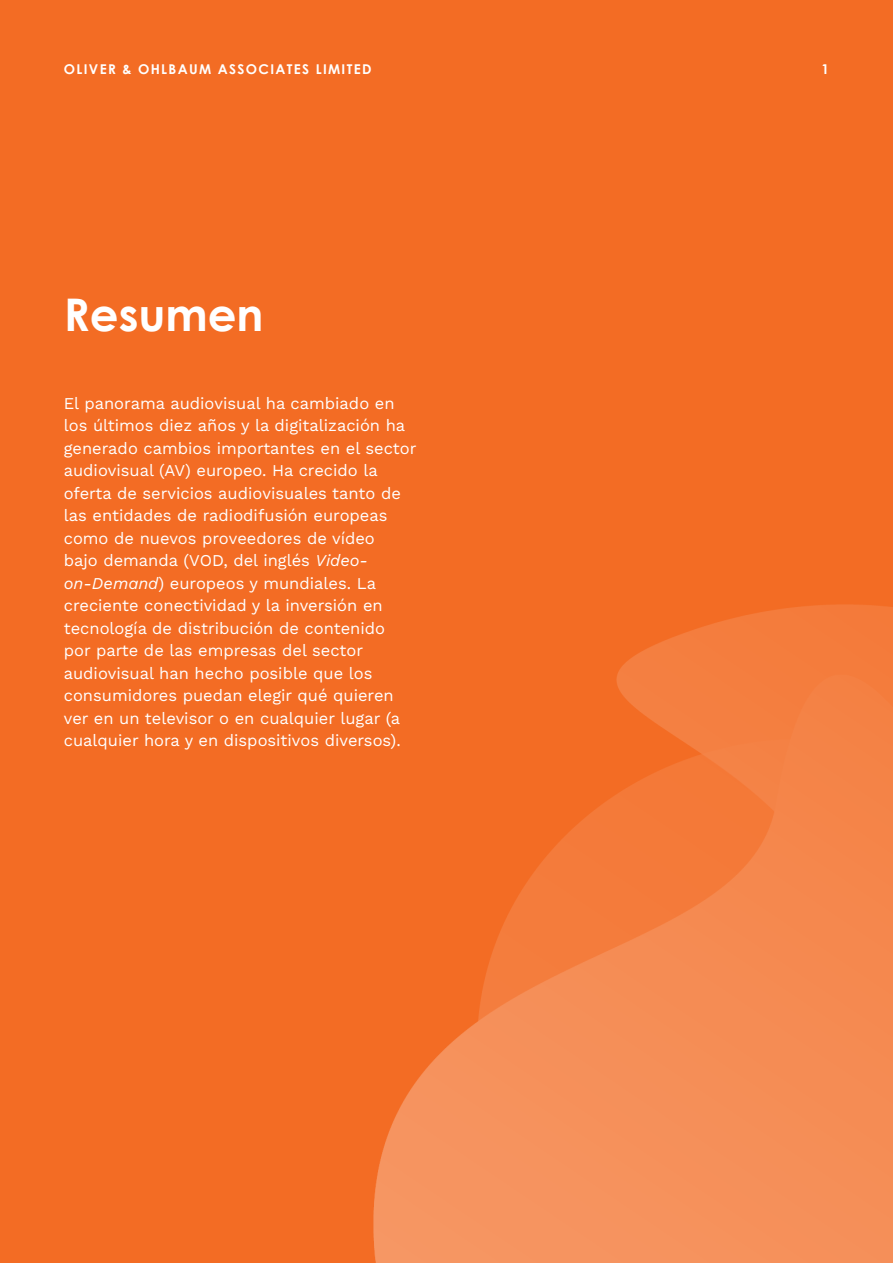
<style>
.page{position:relative;width:893px;height:1263px;background:#f36c24}
.page>*{position:absolute;margin:0;border:0;box-sizing:border-box;transform-origin:0 0}
.t1{font:700 45px "Century Gothic";color:#fff}
.t2{font:16.5px/22.5px "Work Sans";color:#fff}
.t3{font:700 13.5px "Century Gothic";letter-spacing:.1em;color:#fff}
.s1{font-style:italic}
</style>
<div class="page">
<img style="left:373px;top:604px;width:520px;height:659px">
<p class="t3" style="left:64px;top:59px;width:309px">OLIVER &amp; OHLBAUM ASSOCIATES LIMITED</p>
<p class="t3" style="left:822px;top:59px;width:9px">1</p>
<p class="t1" style="left:64px;top:281px;width:201px">Resumen</p>
<p class="t2" style="left:64px;top:391px;width:354px">El panorama audiovisual ha cambiado en los últimos diez años y la digitalización ha generado cambios importantes en el sector audiovisual (AV) europeo. Ha crecido la oferta de servicios audiovisuales tanto de las entidades de radiodifusión europeas como de nuevos proveedores de vídeo<br>bajo demanda (VOD, del inglés <span class="s1">Video&shy;on-Demand</span>) europeos y mundiales. La creciente conectividad y la inversión en tecnología de distribución de contenido<br>por parte de las empresas del sector audiovisual han hecho posible que los consumidores puedan elegir qué quieren ver en un televisor o en cualquier lugar (a cualquier hora y en dispositivos diversos).</p>
</div>
